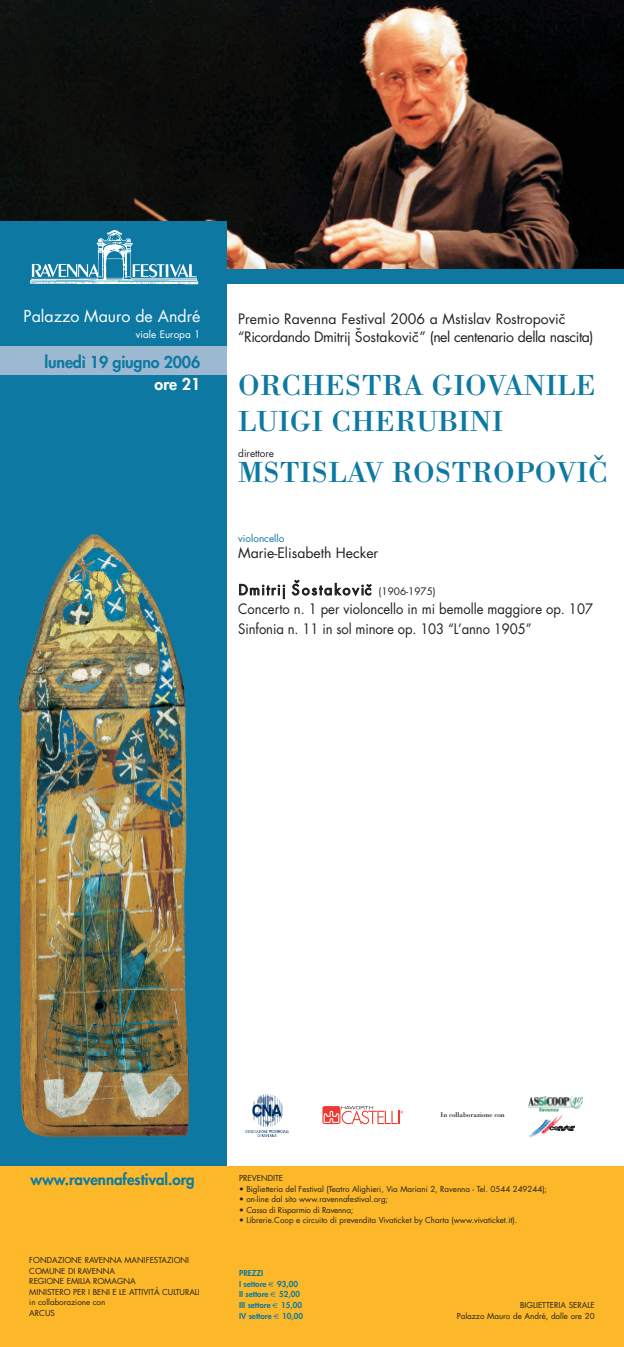
<style>
.page{position:relative;width:624px;height:1347px;background:#fff}
.page>*{position:absolute;margin:0;border:0;box-sizing:border-box;transform-origin:0 0}
.t1{font:30px/36px "Bodoni";color:#0d79a2}
.t2{font:16px "Futura";color:#fff}
.t3{font:800 16px "Futura";letter-spacing:-.01em;color:#0d79a2}
.t4{font:800 16px "Futura";color:#fff}
.t5{font:800 15px "Futura";color:#0d79a2}
.t6{font:14px/18.6px "Futura";color:#231f20}
.t7{font:14px "Futura";color:#231f20;scale:.93 1}
.t8{font:10px "Futura";color:#fff}
.t9{font:10px "Futura";color:#0d79a2}
.t10{font:10px "Futura";color:#231f20}
.t11{font:8px/10.5px "Futura";color:#231f20}
.t12{font:800 8px/10.7px "Futura";color:#0d79a2}
.t13{font:8px "Futura";letter-spacing:-.02em;color:#231f20}
.t14{font:7px "Bodoni";color:#231f20}
.s1{font-size:10px}
.s2{font-family:"Techno";font-weight:400}
</style>
<div class="page">
<div style="left:0;top:1165px;width:624px;height:181px;background:#fcb828"></div>
<img style="left:0;top:0;width:624px;height:270px">
<div style="left:0;top:270px;width:624px;height:14px;background:#0d79a2"></div>
<img style="left:0;top:221px;width:227px;height:944px">
<img style="left:103px;top:538px;width:23px;height:21px">
<div style="left:1px;top:226px;width:220px;height:66px;background:#0d79a2"></div>
<img style="left:29px;top:230px;width:169px;height:54px">
<div style="left:0;top:347px;width:227px;height:28px;background:#9db9d2"></div>
<svg style="left:322px;top:1106px;width:81px;height:18px"></svg>
<img style="left:528px;top:1096px;width:55px;height:16px">
<img style="left:528px;top:1128px;width:10px;height:11px">
<img style="left:538px;top:1114px;width:27px;height:20px">
<svg style="left:549px;top:1125px;width:25px;height:5px"></svg>
<img style="left:245px;top:1094px;width:44px;height:42px">
<h2 class="t2" style="left:24px;top:309px;width:178px">Palazzo Mauro de André</h2>
<p class="t8" style="left:136px;top:330px;width:66px">viale Europa 1</p>
<h2 class="t3" style="left:45px;top:354px;width:157px">lunedì 19 giugno 2006</h2>
<h2 class="t4" style="left:154px;top:376px;width:47px">ore 21</h2>
<h3 class="t6" style="left:238px;top:310px;width:357px">Premio Ravenna Festival 2006 a Mstislav Rostropovicˇ “Ricordando Dmitrij Sˇostakovicˇ” (nel centenario della nascita)</h3>
<h1 class="t1" style="left:238px;top:366px;width:359px">ORCHESTRA GIOVANILE<br>LUIGI CHERUBINI</h1>
<p class="t10" style="left:238px;top:448px;width:37px">direttore</p>
<h1 class="t1" style="left:238px;top:454px;width:371px">MSTISLAV ROSTROPOVICˇ</h1>
<p class="t9" style="left:238px;top:534px;width:48px">violoncello</p>
<h3 class="t6" style="left:238px;top:545px;width:142px">Marie-Elisabeth Hecker</h3>
<h3 class="t6" style="left:238px;top:581px;width:356px">Dmitrij Sˇostakovicˇ <span class="s1">(1906-1975)<br></span>Concerto n. 1 per violoncello in mi bemolle maggiore op. 107</h3>
<h3 class="t7" style="left:238px;top:622px;width:317px">Sinfonia n. 11 in sol minore op. 103 “L’anno 1905”</h3>
<p class="t14" style="left:440px;top:1110px;width:66px">In collaborazione con</p>
<h3 class="t5" style="left:30px;top:1171px;width:166px">www.ravennafestival.org</h3>
<p class="t11" style="left:239px;top:1173px;width:45px">PREVENDITE</p>
<p class="t11" style="left:239px;top:1184px;width:309px">• Biglietteria del Festival (Teatro Alighieri, Via Mariani 2, Ravenna - Tel. 0544 249244);</p>
<p class="t11" style="left:239px;top:1194px;width:150px">• on-line dal sito www.ravennafestival.org;</p>
<p class="t13" style="left:239px;top:1206px;width:115px">• Cassa di Risparmio di Ravenna;</p>
<p class="t11" style="left:239px;top:1215px;width:279px">• Librerie.Coop e circuito di prevendita Vivaticket by Charta (www.vivaticket.it).</p>
<p class="t11" style="left:29px;top:1255px;width:172px">FONDAZIONE RAVENNA MANIFESTAZIONI<br>COMUNE DI RAVENNA<br>REGIONE EMILIA ROMAGNA<br>MINISTERO PER I BENI E LE ATTIVITÀ CULTURALI in collaborazione con<br>ARCUS</p>
<p class="t12" style="left:239px;top:1268px;width:65px">PREZZI<br>I settore <span class="s2">€</span> 93,00<br>II settore <span class="s2">€</span> 52,00<br>III settore <span class="s2">€</span> 15,00<br>IV settore <span class="s2">€</span> 10,00</p>
<p class="t11" style="left:456px;top:1300px;width:139px;text-align:right">BIGLIETTERIA SERALE<br>Palazzo Mauro de André, dalle ore 20</p>
</div>
